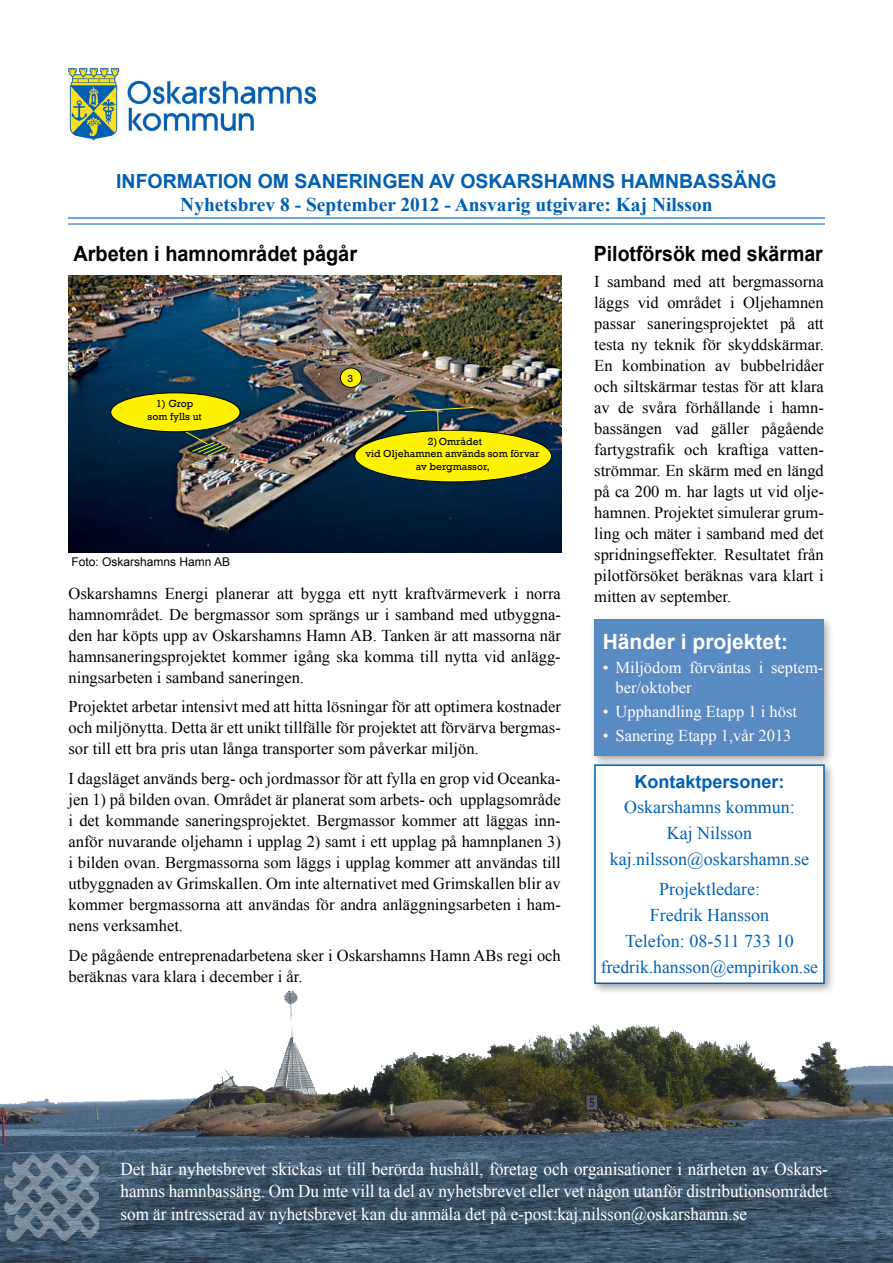
<style>
.page{position:relative;width:893px;height:1263px;background:#fff}
.page>*{position:absolute;margin:0;border:0;box-sizing:border-box;transform-origin:0 0}
.t1{font:700 21px "Arial";color:#000;scale:.95 1}
.t2{font:700 21px "Arial";color:#000;scale:.93 1}
.t3{font:700 21px "Arial";color:#fff}
.t4{font:700 19.5px "Times New Roman";color:#0160b3}
.t5{font:700 19.5px "Arial";color:#0160b3}
.t6{font:18px/22.5px "Times New Roman";color:#fff;text-align:justify;scale:.95 1}
.t7{font:18px/25.8px "Times New Roman";color:#0060b4;text-align:center}
.t8{font:700 18px "Arial";color:#0060b4}
.t9{font:16.5px/21px "Times New Roman";color:#000;text-align:justify}
.t10{font:16.5px/19.8px "Times New Roman";color:#fff}
.t11{font:12px "Arial";color:#000}
.t12{font:10.5px/12.6px "Rockwell";color:#000;text-align:center}
</style>
<div class="page">
<img style="left:68px;top:68px;width:247px;height:73px">
<hr style="left:68px;top:217px;width:757px;height:2px;background:#0160b3">
<hr style="left:68px;top:224px;width:757px;height:1px;background:#0160b3">
<img style="left:0;top:991px;width:893px;height:272px">
<div style="left:124px;top:1165px;width:721px;height:77px;background:#000;opacity:.63"></div>
<svg style="left:5px;top:1154px;width:94px;height:88px;background:#617484"></svg>
<img style="left:68px;top:275px;width:493px;height:277px">
<div style="left:111px;top:393px;width:129px;height:39px;background:#fff200;border-radius:50%"></div>
<div style="left:111px;top:393px;width:129px;height:39px;border:1px solid #000;border-radius:50%"></div>
<div style="left:355px;top:430px;width:197px;height:52px;background:#fff200;border-radius:50%"></div>
<svg style="left:404px;top:407px;width:70px;height:28px;background:#3e5a49"></svg>
<div style="left:589px;top:614px;width:246px;height:153px;background:#000;opacity:.37"></div>
<div style="left:594px;top:620px;width:229px;height:136px;background:#598bc3"></div>
<div style="left:589px;top:759px;width:247px;height:236px;background:#000;opacity:.37"></div>
<div style="left:595px;top:765px;width:229px;height:218px;background:#fff"></div>
<div style="left:594px;top:764px;width:231px;height:220px;border:2px solid #0060b4"></div>
<div style="left:340px;top:368px;width:21px;height:19px;background:#fff200;border-radius:50%"></div>
<div style="left:340px;top:368px;width:22px;height:20px;border:1px solid #000;border-radius:50%"></div>
<svg style="left:185px;top:431px;width:42px;height:25px"></svg>
<p class="t5" style="left:116px;top:168px;width:662px">INFORMATION OM SANERINGEN AV OSKARSHAMNS HAMNBASSÄNG</p>
<p class="t4" style="left:180px;top:191px;width:534px">Nyhetsbrev 8 - September 2012 - Ansvarig utgivare: Kaj Nilsson</p>
<p class="t1" style="left:73px;top:240px;width:300px">Arbeten i hamnområdet pågår</p>
<p class="t12" style="left:148px;top:398px;width:56px">1) Grop som fylls ut</p>
<p class="t11" style="left:71px;top:553px;width:160px">Foto: Oskarshamns Hamn AB</p>
<p class="t12" style="left:347px;top:373px;width:7px">3</p>
<p class="t12" style="left:365px;top:435px;width:176px">2) Området<br>vid Oljehamnen används som förvar av bergmassor,</p>
<p class="t9" style="left:69px;top:583px;width:494px">Oskarshamns Energi planerar att bygga ett nytt kraftvärmeverk i norra hamnområdet. De bergmassor som sprängs ur i samband med utbyggna&shy;den har köpts upp av Oskarshamns Hamn AB. Tanken är att massorna när hamnsaneringsprojektet kommer igång ska komma till nytta vid anlägg&shy;ningsarbeten i samband saneringen.</p>
<p class="t9" style="left:69px;top:696px;width:494px">Projektet arbetar intensivt med att hitta lösningar för att optimera kostnader och miljönytta. Detta är ett unikt tillfälle för projektet att förvärva bergmas&shy;sor till ett bra pris utan långa transporter som påverkar miljön.</p>
<p class="t9" style="left:69px;top:768px;width:494px">I dagsläget används berg- och jordmassor för att fylla en grop vid Oceanka&shy;jen 1) på bilden ovan. Området är planerat som arbets- och upplagsområde i det kommande saneringsprojektet. Bergmassor kommer att läggas inn&shy;anför nuvarande oljehamn i upplag 2) samt i ett upplag på hamnplanen 3) i bilden ovan. Bergmassorna som läggs i upplag kommer att användas till utbyggnaden av Grimskallen. Om inte alternativet med Grimskallen blir av kommer bergmassorna att användas för andra anläggningsarbeten i ham&shy;nens verksamhet.</p>
<p class="t9" style="left:69px;top:944px;width:494px">De pågående entreprenadarbetena sker i Oskarshamns Hamn ABs regi och beräknas vara klara i december i år.</p>
<p class="t2" style="left:594px;top:240px;width:248px">Pilotförsök med skärmar</p>
<p class="t9" style="left:594px;top:270px;width:231px">I samband med att bergmassorna läggs vid området i Oljehamnen passar saneringsprojektet på att testa ny teknik för skyddskärmar.<br>En kombination av bubbelridåer och siltskärmar testas för att klara av de svåra förhållande i hamn&shy;bassängen vad gäller pågående fartygstrafik och kraftiga vatten&shy;strömmar. En skärm med en längd på ca 200 m. har lagts ut vid olje&shy;hamnen. Projektet simulerar grum&shy;ling och mäter i samband med det spridningseffekter. Resultatet från pilotförsöket beräknas vara klart i mitten av september.</p>
<p class="t3" style="left:603px;top:628px;width:187px">Händer i projektet:</p>
<p class="t10" style="left:615px;top:658px;width:209px;text-indent:-13px">• Miljödom förväntas i septem&shy;ber/oktober</p>
<p class="t10" style="left:603px;top:702px;width:196px">• Upphandling Etapp 1 i höst</p>
<p class="t10" style="left:603px;top:726px;width:190px">• Sanering Etapp 1,vår 2013</p>
<p class="t8" style="left:634px;top:769px;width:152px">Kontaktpersoner:</p>
<p class="t7" style="left:610px;top:794px;width:201px">Oskarshamns kommun:<br>Kaj Nilsson kaj.nilsson@oskarshamn.se</p>
<p class="t7" style="left:601px;top:876px;width:219px">Projektledare:<br>Fredrik Hansson<br>Telefon: 08-511 733 10 fredrik.hansson@empirikon.se</p>
<p class="t6" style="left:120px;top:1157px;width:746px">Det här nyhetsbrevet skickas ut till berörda hushåll, företag och organisationer i närheten av Oskars&shy;hamns hamnbassäng. Om Du inte vill ta del av nyhetsbrevet eller vet någon utanför distributionsområdet som är intresserad av nyhetsbrevet kan du anmäla det på e-post:kaj.nilsson@oskarshamn.se</p>
</div>
